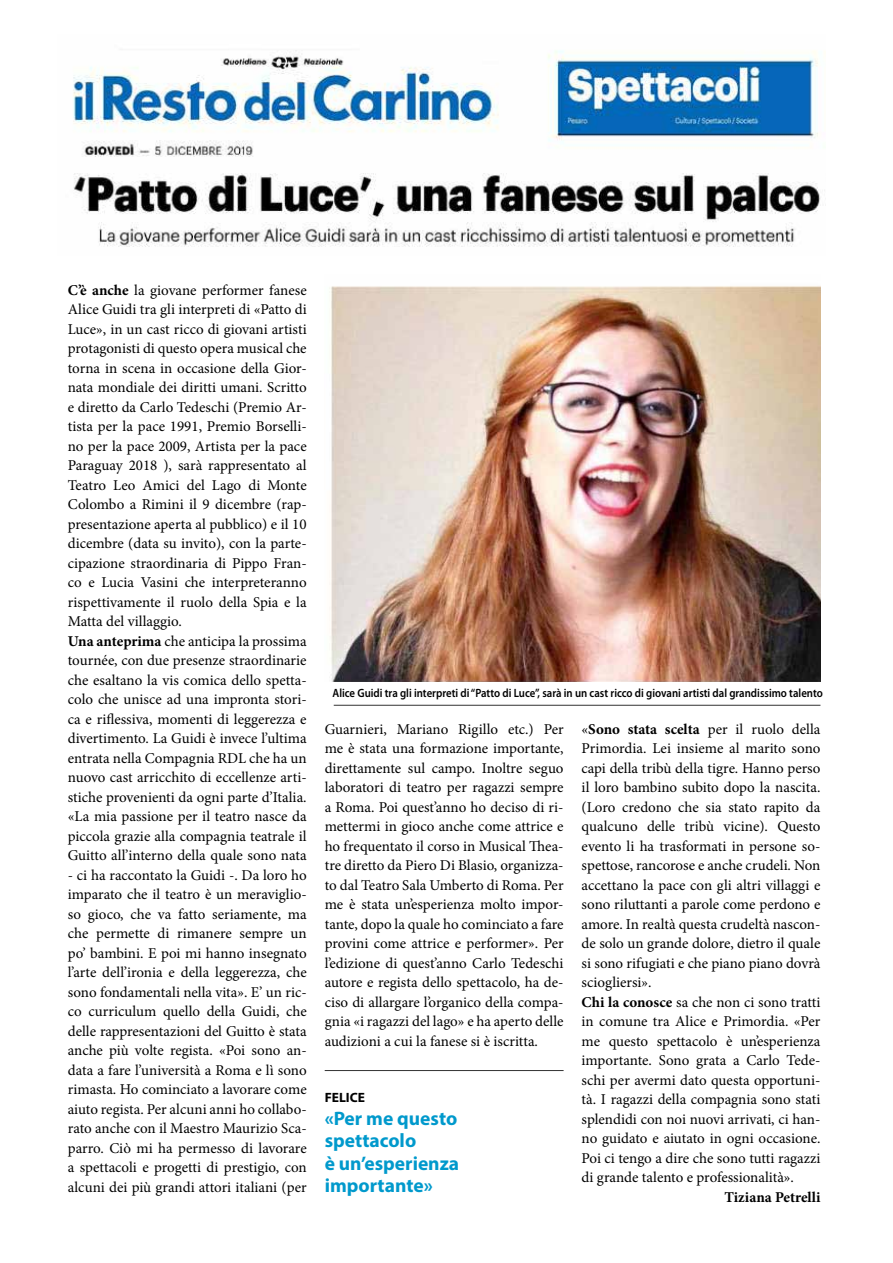
<style>
.page{position:relative;width:893px;height:1263px;background:#fff}
.page>*{position:absolute;margin:0;border:0;box-sizing:border-box;transform-origin:0 0}
.t1{font:700 19.5px/22.5px "Myriad Pro";color:#09c}
.t2{font:15px/19.5px "Minion Pro";color:#000}
.t3{font:700 15px "Minion Pro";color:#000}
.t4{font:700 13.5px "Myriad Pro";color:#000}
.t5{font:600 12px "Myriad Pro";color:#000;scale:.9 1}
.s1{font-weight:700}
</style>
<div class="page">
<img style="left:73px;top:50px;width:752px;height:197px">
<img style="left:329px;top:286px;width:491px;height:395px">
<hr style="left:325px;top:1070px;width:239px;height:1px;background:#333">
<hr style="left:334px;top:705px;width:486px;height:1px;background:#333">
<p class="t2" style="left:68px;top:280px;width:240px"><span class="s1">C’è anche</span> la giovane performer fanese Alice Guidi tra gli interpreti di «Patto di Luce», in un cast ricco di giovani artisti protagonisti di questo opera musical che torna in scena in occasione della Gior&shy;nata mondiale dei diritti umani. Scritto e diretto da Carlo Tedeschi (Premio Ar&shy;tista per la pace 1991, Premio Borselli&shy;no per la pace 2009, Artista per la pace Paraguay 2018 ), sarà rappresentato al Teatro Leo Amici del Lago di Monte Colombo a Rimini il 9 dicembre (rap&shy;presentazione aperta al pubblico) e il 10 dicembre (data su invito), con la parte&shy;cipazione straordinaria di Pippo Fran&shy;co e Lucia Vasini che interpreteranno rispettivamente il ruolo della Spia e la Matta del villaggio.<br><span class="s1">Una anteprima</span> che anticipa la prossima tournée, con due presenze straordinarie che esaltano la vis comica dello spetta&shy;colo che unisce ad una impronta stori&shy;ca e riflessiva, momenti di leggerezza e divertimento. La Guidi è invece l’ultima entrata nella Compagnia RDL che ha un nuovo cast arricchito di eccellenze arti&shy;stiche provenienti da ogni parte d’Italia. «La mia passione per il teatro nasce da piccola grazie alla compagnia teatrale il Guitto all’interno della quale sono nata</p>
<p class="t2" style="left:68px;top:865px;width:240px;text-align:justify">- ci ha raccontato la Guidi -. Da loro ho imparato che il teatro è un meraviglio&shy;so gioco, che va fatto seriamente, ma che permette di rimanere sempre un po’ bambini. E poi mi hanno insegnato l’arte dell’ironia e della leggerezza, che sono fondamentali nella vita». E’ un ric&shy;co curriculum quello della Guidi, che delle rappresentazioni del Guitto è stata anche più volte regista. «Poi sono an&shy;data a fare l’università a Roma e lì sono rimasta. Ho cominciato a lavorare come aiuto regista. Per alcuni anni ho collabo&shy;rato anche con il Maestro Maurizio Sca&shy;parro. Ciò mi ha permesso di lavorare a spettacoli e progetti di prestigio, con alcuni dei più grandi attori italiani (per</p>
<p class="t5" style="left:333px;top:685px;width:546px">Alice Guidi tra gli interpreti di “Patto di Luce”, sarà in un cast ricco di giovani artisti dal grandissimo talento</p>
<p class="t2" style="left:325px;top:719px;width:240px;text-align:justify">Guarnieri, Mariano Rigillo etc.) Per me è stata una formazione importante, direttamente sul campo. Inoltre seguo laboratori di teatro per ragazzi sempre a Roma. Poi quest’anno ho deciso di ri&shy;mettermi in gioco anche come attrice e ho frequentato il corso in Musical Thea&shy;tre diretto da Piero Di Blasio, organizza&shy;to dal Teatro Sala Umberto di Roma. Per me è stata un’esperienza molto impor&shy;tante, dopo la quale ho cominciato a fare provini come attrice e performer». Per l’edizione di quest’anno Carlo Tedeschi autore e regista dello spettacolo, ha de&shy;ciso di allargare l’organico della compa&shy;gnia «i ragazzi del lago» e ha aperto delle audizioni a cui la fanese si è iscritta.</p>
<p class="t2" style="left:582px;top:719px;width:240px">«<span class="s1">Sono stata scelta</span> per il ruolo della Primordia. Lei insieme al marito sono capi della tribù della tigre. Hanno perso il loro bambino subito dopo la nascita. (Loro credono che sia stato rapito da qualcuno delle tribù vicine). Questo evento li ha trasformati in persone so&shy;spettose, rancorose e anche crudeli. Non accettano la pace con gli altri villaggi e sono riluttanti a parole come perdono e amore. In realtà questa crudeltà nascon&shy;de solo un grande dolore, dietro il quale si sono rifugiati e che piano piano dovrà sciogliersi».<br><span class="s1">Chi la conosce</span> sa che non ci sono tratti in comune tra Alice e Primordia. «Per me questo spettacolo è un’esperienza importante. Sono grata a Carlo Tede&shy;schi per avermi dato questa opportuni&shy;tà. I ragazzi della compagnia sono stati splendidi con noi nuovi arrivati, ci han&shy;no guidato e aiutato in ogni occasione.<br>Poi ci tengo a dire che sono tutti ragazzi di grande talento e professionalità».</p>
<p class="t3" style="left:724px;top:1186px;width:97px">Tiziana Petrelli</p>
<p class="t4" style="left:325px;top:1089px;width:42px">FELICE</p>
<h1 class="t1" style="left:325px;top:1106px;width:136px">«Per me questo spettacolo<br>è un’esperienza importante»</h1>
</div>
